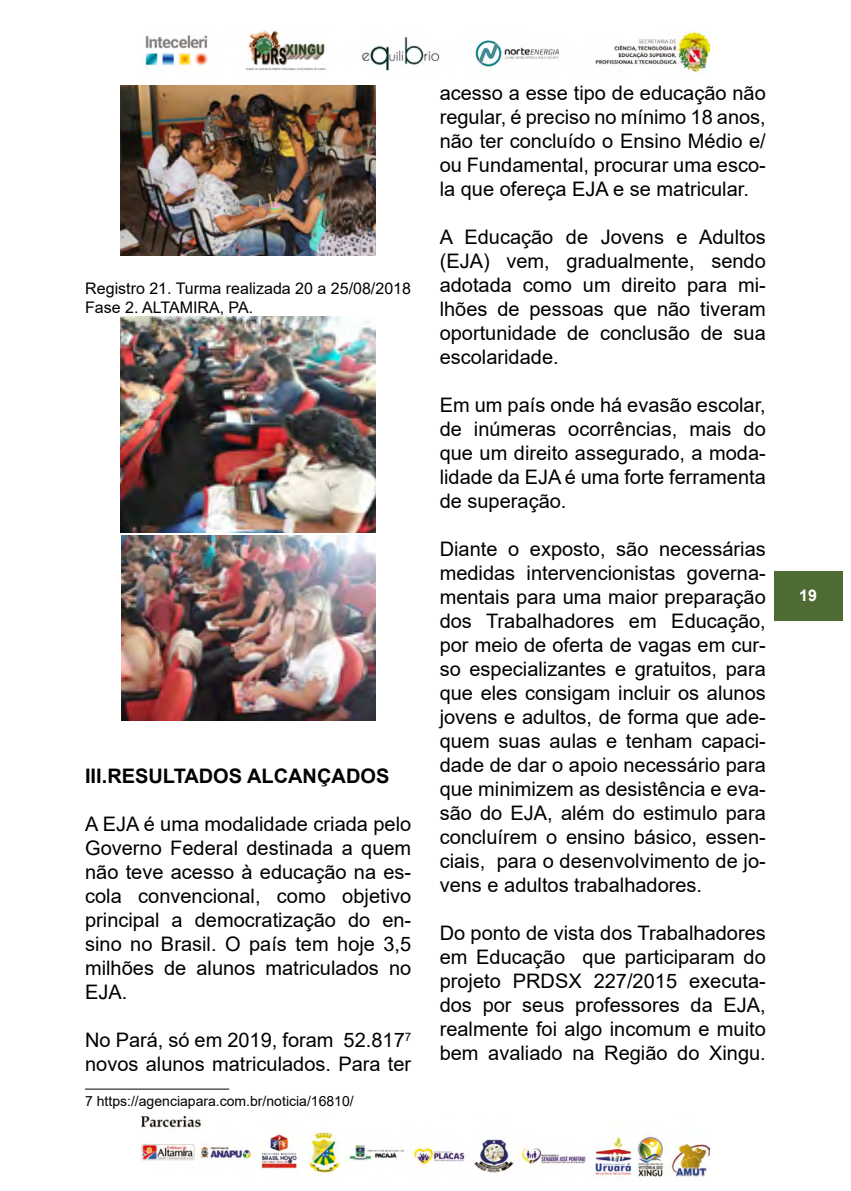
<style>
.page{position:relative;width:851px;height:1191px;background:#fff}
.page>*{position:absolute;margin:0;border:0;box-sizing:border-box;transform-origin:0 0}
.t1{font:20px/24px "Arial";color:#000;text-align:justify}
.t2{font:700 20px "Arial";color:#000}
.t3{font:16px/19.2px "Arial";color:#000}
.t4{font:700 16px "Arial";color:#fff}
.t5{font:14px "Arial";color:#000}
</style>
<div class="page">
<img style="left:145px;top:29px;width:564px;height:44px">
<img style="left:142px;top:1116px;width:567px;height:61px">
<div style="left:774px;top:570px;width:68px;height:50px;background:#4e6b33"></div>
<img style="left:120px;top:85px;width:256px;height:170px">
<img style="left:120px;top:316px;width:256px;height:216px">
<img style="left:122px;top:535px;width:254px;height:186px">
<hr style="left:85px;top:1088px;width:144px;height:1px;background:#000">
<p class="t3" style="left:85px;top:278px;width:327px">Registro 21. Turma realizada 20 a 25/08/2018<br>Fase 2. ALTAMIRA, PA.</p>
<p class="t2" style="left:85px;top:762px;width:306px">III.RESULTADOS ALCANÇADOS</p>
<p class="t1" style="left:85px;top:812px;width:327px">A EJA é uma modalidade criada pelo Governo Federal destinada a quem não teve acesso à educação na es&shy;cola convencional, como objetivo principal a democratização do en&shy;sino no Brasil. O país tem hoje 3,5 milhões de alunos matriculados no EJA.</p>
<p class="t1" style="left:85px;top:1028px;width:327px">No Pará, só em 2019, foram 52.817<sup>7 </sup>novos alunos matriculados. Para ter</p>
<p class="t5" style="left:85px;top:1091px;width:270px">7 https://agenciapara.com.br/noticia/16810/</p>
<p class="t1" style="left:439px;top:80px;width:327px">acesso a esse tipo de educação não regular, é preciso no mínimo 18 anos, não ter concluído o Ensino Médio e/ ou Fundamental, procurar uma esco&shy;la que ofereça EJA e se matricular.</p>
<p class="t1" style="left:439px;top:224px;width:327px">A Educação de Jovens e Adultos (EJA) vem, gradualmente, sendo adotada como um direito para mi&shy;lhões de pessoas que não tiveram oportunidade de conclusão de sua escolaridade.</p>
<p class="t1" style="left:439px;top:392px;width:327px">Em um país onde há evasão escolar, de inúmeras ocorrências, mais do que um direito assegurado, a moda&shy;lidade da EJA é uma forte ferramenta de superação.</p>
<p class="t1" style="left:439px;top:536px;width:327px">Diante o exposto, são necessárias medidas intervencionistas governa&shy;mentais para uma maior preparação dos Trabalhadores em Educação, por meio de oferta de vagas em cur&shy;so especializantes e gratuitos, para que eles consigam incluir os alunos jovens e adultos, de forma que ade&shy;quem suas aulas e tenham capaci&shy;dade de dar o apoio necessário para que minimizem as desistência e eva&shy;são do EJA, além do estimulo para concluírem o ensino básico, essen&shy;ciais, para o desenvolvimento de jo&shy;vens e adultos trabalhadores.</p>
<p class="t1" style="left:439px;top:920px;width:327px">Do ponto de vista dos Trabalhadores em Educação que participaram do projeto PRDSX 227/2015 executa&shy;dos por seus professores da EJA, realmente foi algo incomum e muito bem avaliado na Região do Xingu.</p>
<p class="t4" style="left:799px;top:584px;width:19px">19</p>
</div>
